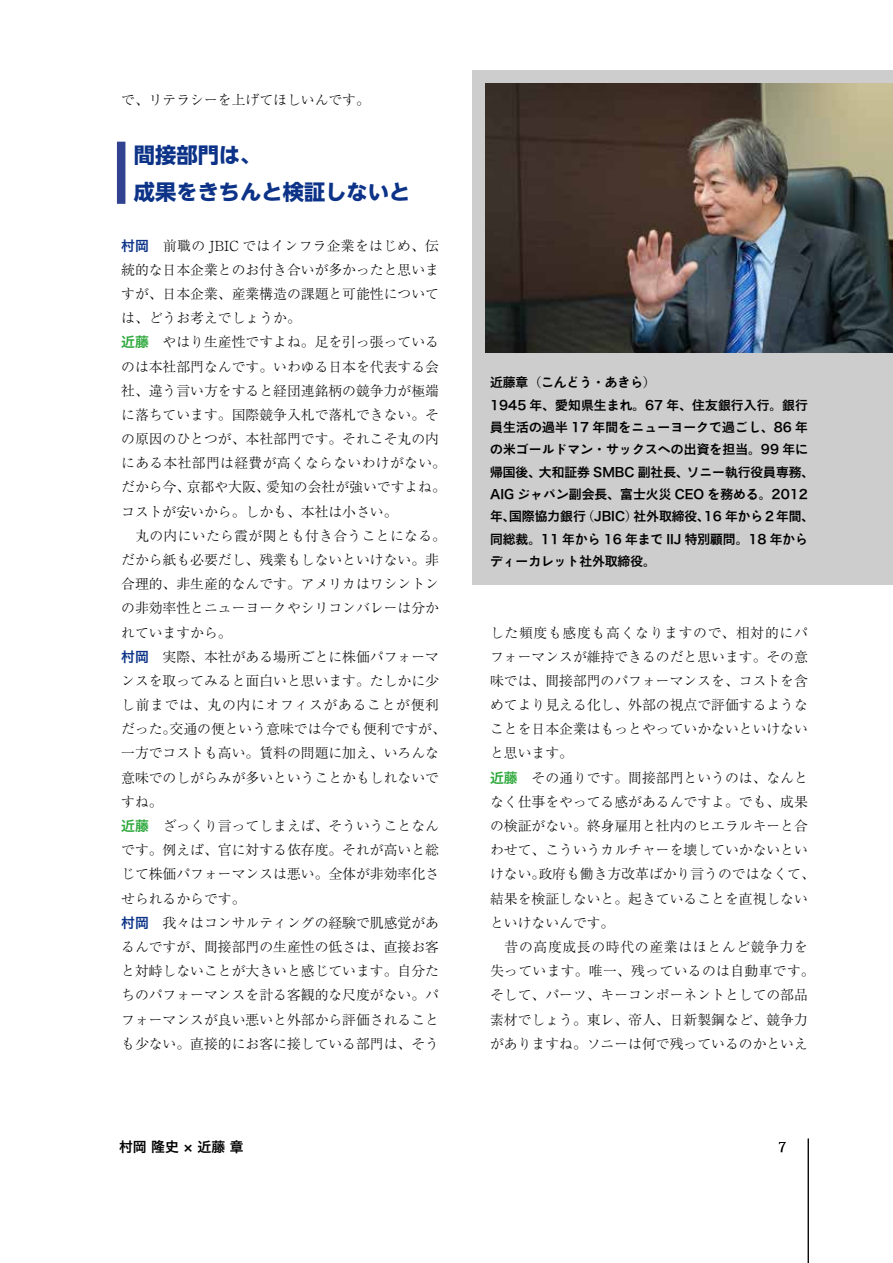
<style>
.page{position:relative;width:893px;height:1263px;background:#fff}
.page>*{position:absolute;margin:0;border:0;box-sizing:border-box;transform-origin:0 0}
.t1{font:700 21.3px/37.2px "UD Shin Go NT Pro";color:#0c3388}
.t2{font:300 13.8px/24.2px "Ryumin Pro";color:#000}
.t3{font:13.8px "Hira Sans Old Std W6";color:#000}
.t4{font:13.8px "Koz Min Pr 6 N";color:#000}
.t5{font:12.75px/22.4px "Hira Sans Old Std W6";color:#000}
.s1{font-family:"Hira Sans Old Std W6";font-weight:400;color:#0c3388}
.s2{font-family:"Hira Sans Old Std W6";font-weight:400;color:#2aa738}
</style>
<div class="page">
<hr style="left:808px;top:1138px;width:1px;height:125px;background:#000">
<div style="left:117px;top:142px;width:8px;height:62px;background:#314291"></div>
<div style="left:472px;top:70px;width:421px;height:515px;background:#cdcdcd"></div>
<img style="left:486px;top:83px;width:407px;height:270px">
<p class="t2" style="left:121px;top:87px;width:250px">で、リテラシーを上げてほしいんです。</p>
<h1 class="t1" style="left:134px;top:136px;width:278px">間接部門は、<br>成果をきちんと検証しないと</h1>
<p class="t2" style="left:121px;top:232px;width:326px"><span class="s1">村岡</span>　前職の JBIC ではインフラ企業をはじめ、伝統的な日本企業とのお付き合いが多かったと思いますが、日本企業、産業構造の課題と可能性については、どうお考えでしょうか。<br><span class="s2">近藤　</span>やはり生産性ですよね。足を引っ張っているのは本社部門なんです。いわゆる日本を代表する会社、違う言い方をすると経団連銘柄の競争力が極端に落ちています。国際競争入札で落札できない。その原因のひとつが、本社部門です。それこそ丸の内にある本社部門は経費が高くならないわけがない。だから今、京都や大阪、愛知の会社が強いですよね。コストが安いから。しかも、本社は小さい。<br>　丸の内にいたら霞が関とも付き合うことになる。だから紙も必要だし、残業もしないといけない。非合理的、非生産的なんです。アメリカはワシントンの非効率性とニューヨークやシリコンバレーは分かれていますから。<br><span class="s1">村岡　</span>実際、本社がある場所ごとに株価パフォーマンスを取ってみると面白いと思います。たしかに少し前までは、丸の内にオフィスがあることが便利だった。交通の便という意味では今でも便利ですが、一方でコストも高い。賃料の問題に加え、いろんな意味でのしがらみが多いということかもしれないですね。<br><span class="s2">近藤　</span>ざっくり言ってしまえば、そういうことなんです。例えば、官に対する依存度。それが高いと総じて株価パフォーマンスは悪い。全体が非効率化させられるからです。<br><span class="s1">村岡　</span>我々はコンサルティングの経験で肌感覚があるんですが、間接部門の生産性の低さは、直接お客と対峙しないことが大きいと感じています。自分たちのパフォーマンスを計る客観的な尺度がない。パフォーマンスが良い悪いと外部から評価されることも少ない。直接的にお客に接している部門は、そう</p>
<p class="t5" style="left:490px;top:372px;width:326px">近藤章（こんどう・あきら）<br>1945 年、愛知県生まれ。67 年、住友銀行入行。銀行員生活の過半 17 年間をニューヨークで過ごし、86 年の米ゴールドマン・サックスへの出資を担当。99 年に帰国後、大和証券 SMBC 副社長、ソニー執行役員専務、<br>AIG ジャパン副会長、富士火災 CEO を務める。2012年、国際協力銀行（JBIC）社外取締役、16 年から２年間、同総裁。11 年から 16 年まで IIJ 特別顧問。18 年からディーカレット社外取締役。</p>
<p class="t2" style="left:490px;top:619px;width:326px">した頻度も感度も高くなりますので、相対的にパフォーマンスが維持できるのだと思います。その意味では、間接部門のパフォーマンスを、コストを含めてより見える化し、外部の視点で評価するようなことを日本企業はもっとやっていかないといけないと思います。<br><span class="s2">近藤　</span>その通りです。間接部門というのは、なんとなく仕事をやってる感があるんですよ。でも、成果の検証がない。終身雇用と社内のヒエラルキーと合わせて、こういうカルチャーを壊していかないといけない。政府も働き方改革ばかり言うのではなくて、結果を検証しないと。起きていることを直視しないといけないんです。<br>　昔の高度成長の時代の産業はほとんど競争力を失っています。唯一、残っているのは自動車です。そして、パーツ、キーコンポーネントとしての部品素材でしょう。東レ、帝人、日新製鋼など、競争力がありますね。ソニーは何で残っているのかといえ</p>
<p class="t3" style="left:119px;top:1136px;width:126px">村岡 隆史 × 近藤 章</p>
<p class="t4" style="left:778px;top:1139px;width:10px">7</p>
</div>
